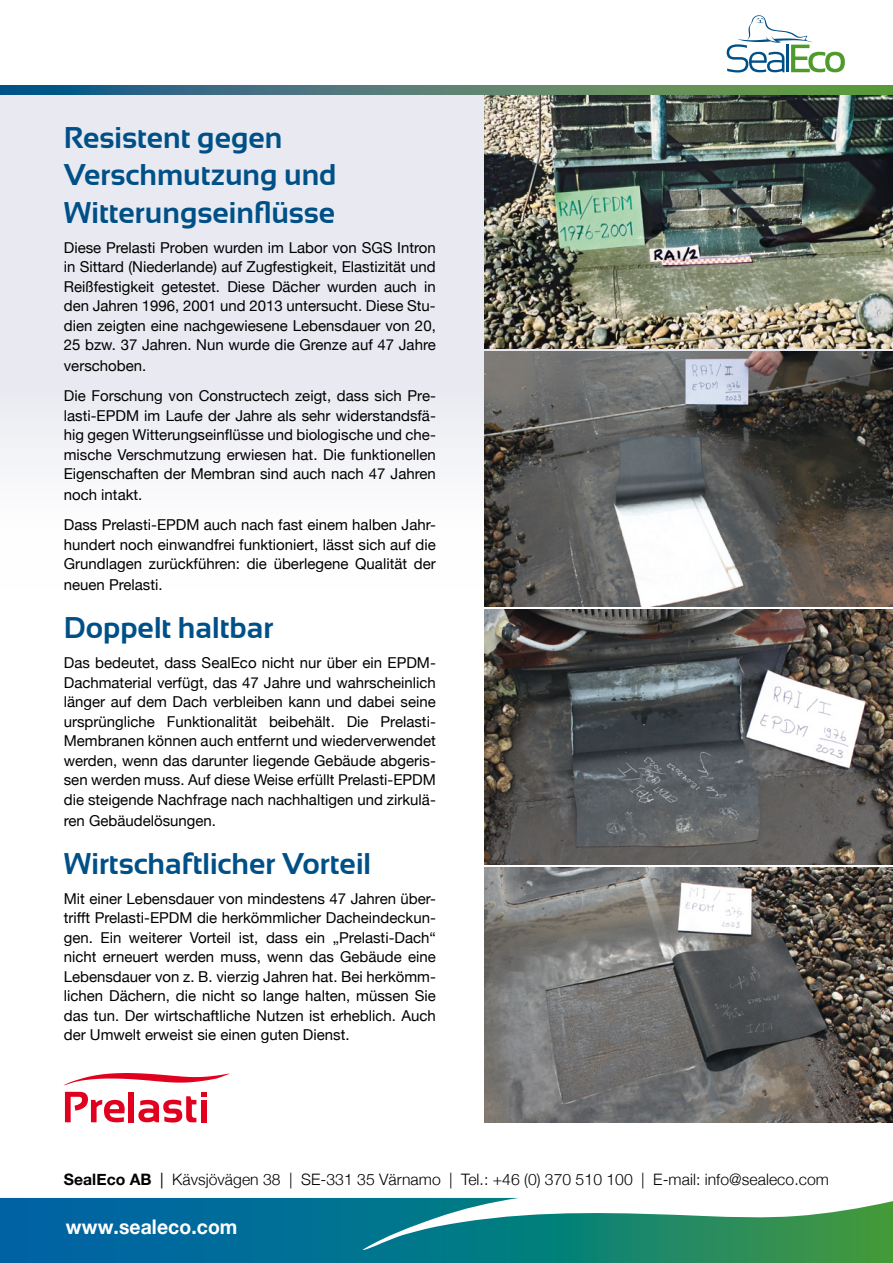
<style>
.page{position:relative;width:893px;height:1263px;background:#fff}
.page>*{position:absolute;margin:0;border:0;box-sizing:border-box;transform-origin:0 0}
.t1{font:700 30px/37.5px "Sansation";color:#005088}
.t2{font:700 20.1px "Helvetica Neue";letter-spacing:.005em;color:#fff;scale:.96 1}
.t3{font:300 15.75px "Helvetica Neue";letter-spacing:.005em;color:#000}
.t4{font:15px/19.5px "Helvetica Neue";color:#000;text-align:justify}
.s1{font-weight:700}
.s2{font-weight:400}
</style>
<div class="page">
<div style="left:0;top:94px;width:893px;height:495px;background:linear-gradient(to bottom,#e2e4ed,#f9fafb)"></div>
<svg style="left:64px;top:1073px;width:166px;height:12px"></svg>
<div style="left:129px;top:1092px;width:5px;height:30px;background:#e1011f"></div>
<svg style="left:65px;top:1092px;width:60px;height:30px"></svg>
<svg style="left:138px;top:1092px;width:68px;height:30px"></svg>
<img style="left:485px;top:867px;width:408px;height:256px">
<img style="left:485px;top:609px;width:408px;height:256px">
<img style="left:485px;top:94px;width:408px;height:255px">
<img style="left:485px;top:351px;width:408px;height:256px">
<svg style="left:0;top:1198px;width:893px;height:65px;background:#2c8a91"></svg>
<svg style="left:727px;top:15px;width:118px;height:58px"></svg>
<svg style="left:0;top:85px;width:893px;height:9px;background:#4c7d6d"></svg>
<h1 class="t1" style="left:64px;top:118px;width:274px">Resistent gegen<br>Verschmutzung und<br>Witterungseinflüsse</h1>
<p class="t4" style="left:64px;top:238px;width:374px">Diese Prelasti Proben wurden im Labor von SGS Intron in Sittard (Niederlande) auf Zugfestigkeit, Elastizität und Reißfestigkeit getestet. Diese Dächer wurden auch in den Jahren 1996, 2001 und 2013 untersucht. Diese Stu&shy;dien zeigten eine nachgewiesene Lebensdauer von 20, 25 bzw. 37 Jahren. Nun wurde die Grenze auf 47 Jahre</p>
<p class="t4" style="left:64px;top:352px;width:374px;line-height:30px">verschoben.<br>Die Forschung von Constructech zeigt, dass sich Pre-</p>
<p class="t4" style="left:64px;top:406px;width:374px">lasti-EPDM im Laufe der Jahre als sehr widerstandsfä&shy;hig gegen Witterungseinflüsse und biologische und che&shy;mische Verschmutzung erwiesen hat. Die funktionellen Eigenschaften der Membran sind auch nach 47 Jahren</p>
<p class="t4" style="left:64px;top:481px;width:374px;line-height:30px">noch intakt.<br>Dass Prelasti-EPDM auch nach fast einem halben Jahr-</p>
<p class="t4" style="left:64px;top:535px;width:374px">hundert noch einwandfrei funktioniert, lässt sich auf die<br>Grundlagen zurückführen: die überlegene Qualität der</p>
<p class="t4" style="left:64px;top:576px;width:100px">neuen Prelasti.</p>
<h1 class="t1" style="left:64px;top:609px;width:211px">Doppelt haltbar</h1>
<p class="t4" style="left:64px;top:654px;width:374px">Das bedeutet, dass SealEco nicht nur über ein EPDM-Dachmaterial verfügt, das 47 Jahre und wahrscheinlich länger auf dem Dach verbleiben kann und dabei seine ursprüngliche Funktionalität beibehält. Die Prelasti-Membranen können auch entfernt und wiederverwendet werden, wenn das darunter liegende Gebäude abgeris&shy;sen werden muss. Auf diese Weise erfüllt Prelasti-EPDM die steigende Nachfrage nach nachhaltigen und zirkulä-</p>
<p class="t4" style="left:64px;top:811px;width:154px">ren Gebäudelösungen.</p>
<h1 class="t1" style="left:64px;top:844px;width:309px">Wirtschaftlicher Vorteil</h1>
<p class="t4" style="left:64px;top:889px;width:374px">Mit einer Lebensdauer von mindestens 47 Jahren über&shy;trifft Prelasti-EPDM die herkömmlicher Dacheindeckun&shy;gen. Ein weiterer Vorteil ist, dass ein „Prelasti-Dach“ nicht erneuert werden muss, wenn das Gebäude eine Lebensdauer von z. B. vierzig Jahren hat. Bei herkömm&shy;lichen Dächern, die nicht so lange halten, müssen Sie das tun. Der wirtschaftliche Nutzen ist erheblich. Auch der Umwelt erweist sie einen guten Dienst.</p>
<p class="t3" style="left:64px;top:1166px;width:767px"><span class="s1">SealEco AB</span> <span class="s2">|</span> Kävsjövägen 38 | SE-331 35 Värnamo | Tel.: +46 (0) 370 510 100 | E-mail: info@sealeco.com</p>
<h2 class="t2" style="left:66px;top:1211px;width:180px">www.sealeco.com</h2>
</div>
